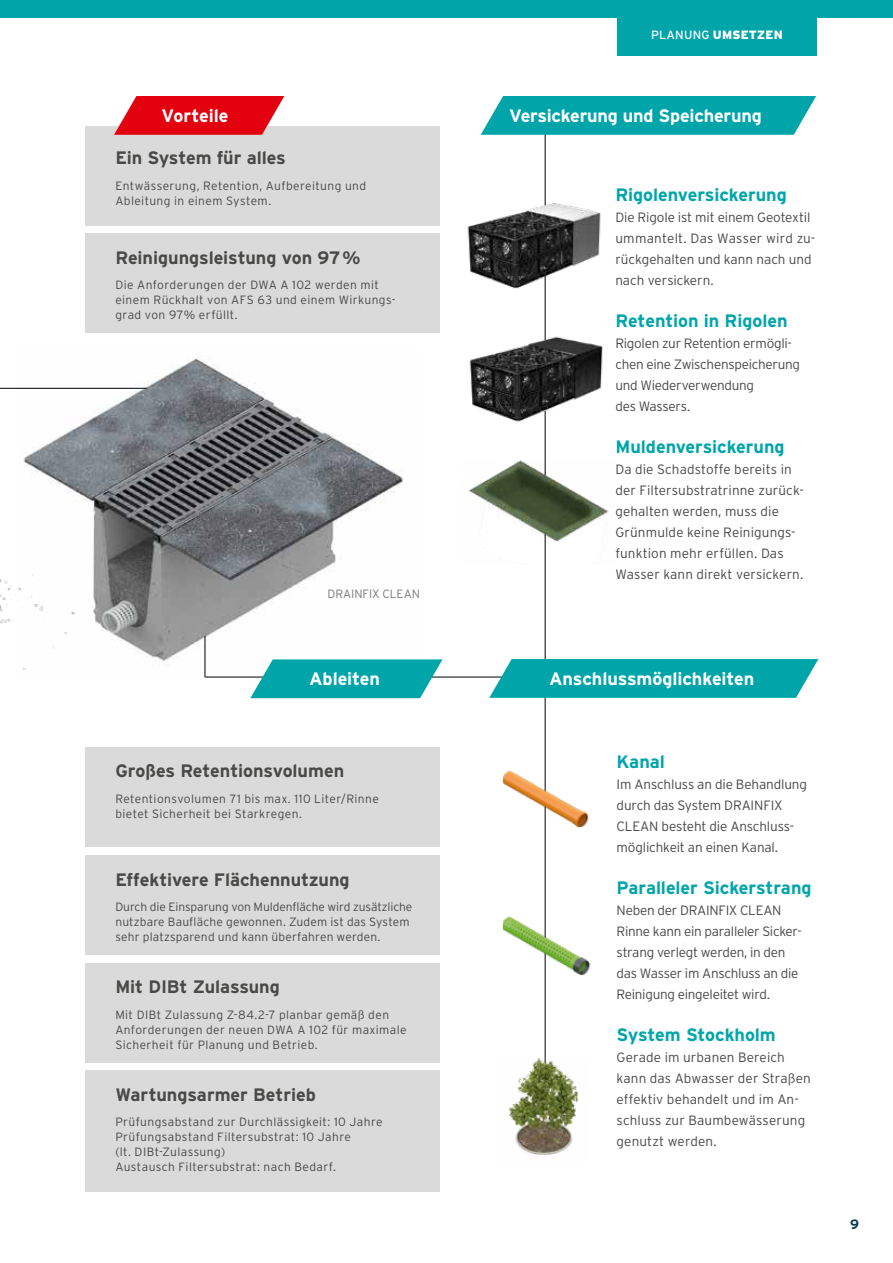
<style>
.page{position:relative;width:893px;height:1263px;background:#fff}
.page>*{position:absolute;margin:0;border:0;box-sizing:border-box;transform-origin:0 0}
.t1{font:700 18px "Interstate";letter-spacing:-.005em;color:#494948}
.t2{font:700 18px "Interstate";letter-spacing:-.005em;color:#00a5aa}
.t3{font:700 18px "Interstate";letter-spacing:-.01em;color:#fff}
.t4{font:300 13.5px/21px "Interstate";letter-spacing:-.005em;color:#494948}
.t5{font:700 13.5px "Interstate";color:#053b4f}
.t6{font:300 12px/15px "Interstate";letter-spacing:.03em;color:#494948}
.t7{font:300 12px/15px "Interstate";letter-spacing:.005em;color:#494948}
.t8{font:900 12px "Interstate";letter-spacing:.01em;color:#fff}
.t9{font:300 12px "Interstate";letter-spacing:-.01em;color:#7b7b7a}
.s1{font-weight:400}
</style>
<div class="page">
<img style="left:16px;top:358px;width:387px;height:320px">
<hr style="left:545px;top:531px;width:1px;height:563px;background:#000">
<hr style="left:205px;top:677px;width:357px;height:1px;background:#000">
<hr style="left:205px;top:636px;width:1px;height:41px;background:#000">
<hr style="left:0;top:388px;width:147px;height:1px;background:#000">
<div style="left:0;top:0;width:893px;height:17px;background:#00a5aa"></div>
<div style="left:617px;top:0;width:199px;height:55px;background:#00a5aa"></div>
<img style="left:509px;top:1057px;width:70px;height:98px">
<img style="left:503px;top:908px;width:88px;height:78px">
<img style="left:503px;top:762px;width:86px;height:77px">
<img style="left:467px;top:201px;width:134px;height:97px">
<img style="left:469px;top:327px;width:134px;height:105px">
<img style="left:468px;top:459px;width:141px;height:106px">
<hr style="left:545px;top:411px;width:1px;height:64px;background:#000">
<hr style="left:545px;top:275px;width:1px;height:65px;background:#000">
<hr style="left:545px;top:134px;width:1px;height:71px;background:#000">
<div style="left:85px;top:126px;width:354px;height:99px;background:#dadada"></div>
<svg style="left:114px;top:96px;width:170px;height:39px;background:#e5212d"></svg>
<div style="left:85px;top:233px;width:354px;height:100px;background:#dadada"></div>
<svg style="left:489px;top:659px;width:329px;height:39px;background:#12abaf"></svg>
<div style="left:85px;top:747px;width:354px;height:99px;background:#dadada"></div>
<div style="left:85px;top:856px;width:354px;height:99px;background:#dadada"></div>
<div style="left:85px;top:963px;width:354px;height:99px;background:#dadada"></div>
<div style="left:85px;top:1071px;width:354px;height:121px;background:#dadada"></div>
<svg style="left:250px;top:659px;width:192px;height:39px;background:#1fafb3"></svg>
<svg style="left:481px;top:96px;width:335px;height:39px;background:#12abaf"></svg>
<img style="left:0;top:453px;width:93px;height:225px">
<h1 class="t3" style="left:162px;top:105px;width:68px">Vorteile</h1>
<h1 class="t1" style="left:115px;top:148px;width:172px">Ein System für alles</h1>
<p class="t6" style="left:115px;top:178px;width:252px">Entwässerung, Retention, Aufbereitung und<br>Ableitung in einem System.</p>
<h1 class="t1" style="left:115px;top:247px;width:246px">Reinigungsleistung von 97%</h1>
<p class="t6" style="left:115px;top:277px;width:282px">Die Anforderungen der DWA A 102 werden mit einem Rückhalt von AFS 63 und einem Wirkungs&shy;grad von 97% erfüllt.</p>
<p class="t9" style="left:327px;top:587px;width:94px">DRAINFIX CLEAN</p>
<h1 class="t3" style="left:309px;top:669px;width:72px">Ableiten</h1>
<h1 class="t1" style="left:115px;top:761px;width:230px">Großes Retentionsvolumen</h1>
<p class="t6" style="left:115px;top:791px;width:265px">Retentionsvolumen 71 bis max. 110 Liter/Rinne bietet Sicherheit bei Starkregen.</p>
<h1 class="t1" style="left:115px;top:869px;width:236px">Effektivere Flächennutzung</h1>
<p class="t7" style="left:115px;top:899px;width:299px">Durch die Einsparung von Muldenfläche wird zusätzliche nutzbare Baufläche gewonnen. Zudem ist das System sehr platzsparend und kann überfahren werden.</p>
<h1 class="t1" style="left:115px;top:977px;width:166px">Mit DIBt Zulassung</h1>
<p class="t6" style="left:115px;top:1007px;width:293px">Mit DIBt Zulassung Z-84.2-7 planbar gemäß den<br>Anforderungen der neuen DWA A 102 für maximale<br>Sicherheit für Planung und Betrieb.</p>
<h1 class="t1" style="left:115px;top:1084px;width:202px">Wartungsarmer Betrieb</h1>
<p class="t6" style="left:115px;top:1114px;width:269px">Prüfungsabstand zur Durchlässigkeit: 10 Jahre Prüfungsabstand Filtersubstrat: 10 Jahre<br>(lt. DIBt-Zulassung)<br>Austausch Filtersubstrat: nach Bedarf.</p>
<p class="t8" style="left:651px;top:28px;width:133px"><span class="s1">PLANUNG</span> UMSETZEN</p>
<h1 class="t3" style="left:509px;top:105px;width:254px">Versickerung und Speicherung</h1>
<h1 class="t2" style="left:615px;top:185px;width:173px">Rigolenversickerung</h1>
<p class="t4" style="left:615px;top:207px;width:201px">Die Rigole ist mit einem Geotextil ummantelt. Das Wasser wird zu&shy;rückgehalten und kann nach und nach versickern.</p>
<h1 class="t2" style="left:615px;top:311px;width:174px">Retention in Rigolen</h1>
<p class="t4" style="left:615px;top:333px;width:186px">Rigolen zur Retention ermögli&shy;chen eine Zwischenspeicherung und Wiederverwendung<br>des Wassers.</p>
<h1 class="t2" style="left:615px;top:437px;width:171px">Muldenversickerung</h1>
<p class="t4" style="left:615px;top:459px;width:190px">Da die Schadstoffe bereits in der Filtersubstratrinne zurück&shy;gehalten werden, muss die<br>Grünmulde keine Reinigungs&shy;funktion mehr erfüllen. Das<br>Wasser kann direkt versickern.</p>
<h1 class="t3" style="left:549px;top:668px;width:207px">Anschlussmöglichkeiten</h1>
<h1 class="t2" style="left:617px;top:752px;width:50px">Kanal</h1>
<p class="t4" style="left:617px;top:774px;width:192px">Im Anschluss an die Behandlung durch das System DRAINFIX<br>CLEAN besteht die Anschluss&shy;möglichkeit an einen Kanal.</p>
<h1 class="t2" style="left:617px;top:878px;width:197px">Paralleler Sickerstrang</h1>
<p class="t4" style="left:617px;top:900px;width:187px">Neben der DRAINFIX CLEAN<br>Rinne kann ein paralleler Sicker&shy;strang verlegt werden, in den das Wasser im Anschluss an die<br>Reinigung eingeleitet wird.</p>
<h1 class="t2" style="left:617px;top:1025px;width:161px">System Stockholm</h1>
<p class="t4" style="left:617px;top:1047px;width:196px">Gerade im urbanen Bereich kann das Abwasser der Straßen effektiv behandelt und im An&shy;schluss zur Baumbewässerung genutzt werden.</p>
<p class="t5" style="left:850px;top:1217px;width:10px">9</p>
</div>
